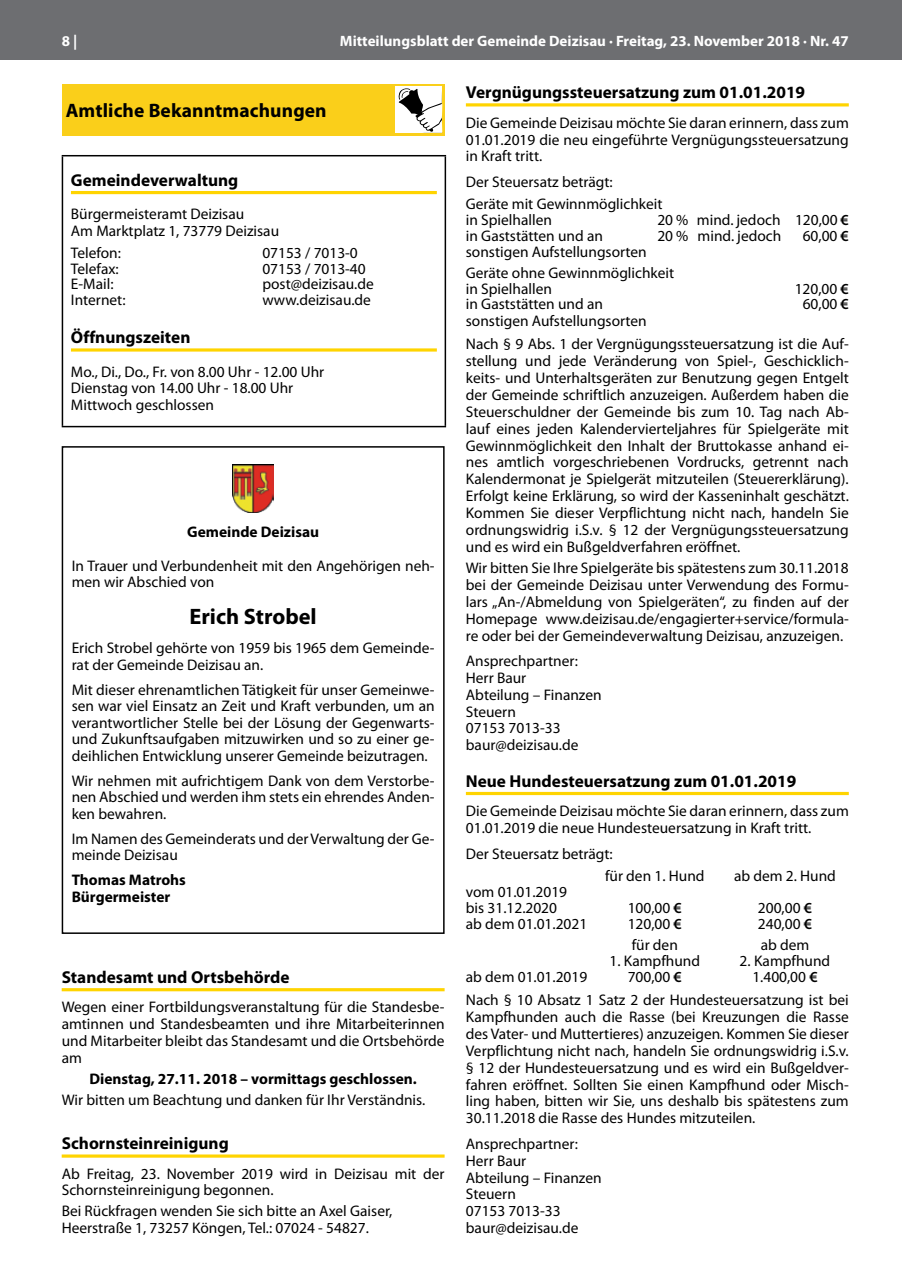
<style>
.page{position:relative;width:902px;height:1280px;background:#fff}
.page>*{position:absolute;margin:0;border:0;box-sizing:border-box;transform-origin:0 0}
.t1{font:700 22.35px "Myriad Pro";color:#000}
.t2{font:700 19.5px "Myriad Pro";letter-spacing:.005em;color:#000}
.t3{font:700 17.25px "Myriad Pro";color:#000}
.t4{font:15.3px/17px "Myriad Pro";color:#000}
.t5{font:700 15.3px/16.5px "Myriad Pro";color:#000}
.t6{font:700 15px "Myriad Pro";color:#fff}
.s1{font-weight:600}
</style>
<div class="page">
<div style="left:0;top:0;width:901px;height:60px;background:#6d6e71"></div>
<hr style="left:62px;top:988px;width:382px;height:3px;background:#ffd400">
<svg style="left:62px;top:1154px;width:382px;height:4px;background:#ffdc33"></svg>
<div style="left:62px;top:84px;width:382px;height:51px;background:#facf1a"></div>
<div style="left:395px;top:87px;width:47px;height:46px;background:#fff"></div>
<svg style="left:398px;top:88px;width:44px;height:44px"></svg>
<hr style="left:62px;top:155px;width:384px;height:1px;background:#000">
<hr style="left:62px;top:156px;width:1px;height:270px;background:#000">
<hr style="left:444px;top:156px;width:2px;height:270px;background:#000">
<hr style="left:62px;top:426px;width:384px;height:1px;background:#000">
<hr style="left:71px;top:191px;width:366px;height:3px;background:#ffd400">
<svg style="left:71px;top:348px;width:366px;height:4px"></svg>
<img style="left:232px;top:465px;width:42px;height:47px">
<div style="left:62px;top:446px;width:382px;height:488px;border:2px solid #000"></div>
<hr style="left:466px;top:103px;width:382px;height:3px;background:#ffd400">
<hr style="left:466px;top:792px;width:382px;height:3px;background:#ffd400">
<p class="t6" style="left:62px;top:31px;width:17px">8 |</p>
<p class="t6" style="left:340px;top:31px;width:510px">Mitteilungsblatt der Gemeinde Deizisau · Freitag, 23. November 2018 · Nr. 47</p>
<p class="t2" style="left:66px;top:100px;width:262px">Amtliche Bekanntmachungen</p>
<p class="t3" style="left:71px;top:169px;width:169px">Gemeindeverwaltung</p>
<p class="t4" style="left:71px;top:206px;width:210px;line-height:16.5px">Bürgermeisteramt Deizisau<br>Am Marktplatz 1, 73779 Deizisau</p>
<p class="t4" style="left:71px;top:244px;width:52px">Telefon:</p>
<p class="t4" style="left:262px;top:244px;width:97px">07153 / 7013-0</p>
<p class="t4" style="left:71px;top:260px;width:49px">Telefax:</p>
<p class="t4" style="left:262px;top:260px;width:105px">07153 / 7013-40</p>
<p class="t4" style="left:71px;top:276px;width:44px">E-Mail:</p>
<p class="t4" style="left:262px;top:276px;width:113px">post@deizisau.de</p>
<p class="t4" style="left:71px;top:291px;width:56px">Internet:</p>
<p class="t4" style="left:262px;top:291px;width:110px">www.deizisau.de</p>
<p class="t3" style="left:71px;top:326px;width:121px">Öffnungszeiten</p>
<p class="t4" style="left:71px;top:363px;width:255px;line-height:16.5px">Mo., Di., Do., Fr. von 8.00 Uhr - 12.00 Uhr<br>Dienstag von 14.00 Uhr - 18.00 Uhr<br>Mittwoch geschlossen</p>
<p class="t5" style="left:187px;top:523px;width:133px">Gemeinde Deizisau</p>
<p class="t4" style="left:72px;top:557px;width:364px;line-height:16.5px">In Trauer und Verbundenheit mit den Angehörigen neh&shy;men wir Abschied von</p>
<h1 class="t1" style="left:189px;top:602px;width:129px">Erich Strobel</h1>
<p class="t4" style="left:72px;top:640px;width:364px;line-height:16.5px">Erich Strobel gehörte von 1959 bis 1965 dem Gemeinde&shy;rat der Gemeinde Deizisau an.</p>
<p class="t4" style="left:72px;top:681px;width:364px;line-height:16.5px;text-align:justify">Mit dieser ehrenamtlichen Tätigkeit für unser Gemeinwe&shy;sen war viel Einsatz an Zeit und Kraft verbunden, um an verantwortlicher Stelle bei der Lösung der Gegenwarts&shy;und Zukunftsaufgaben mitzuwirken und so zu einer ge&shy;deihlichen Entwicklung unserer Gemeinde beizutragen.</p>
<p class="t4" style="left:72px;top:772px;width:364px;line-height:16.5px;text-align:justify">Wir nehmen mit aufrichtigem Dank von dem Verstorbe&shy;nen Abschied und werden ihm stets ein ehrendes Anden&shy;ken bewahren.</p>
<p class="t4" style="left:72px;top:830px;width:364px;line-height:16.5px">Im Namen des Gemeinderats und der Verwaltung der Ge&shy;meinde Deizisau</p>
<p class="t5" style="left:72px;top:871px;width:116px">Thomas Matrohs<br>Bürgermeister</p>
<p class="t3" style="left:62px;top:966px;width:229px">Standesamt und Ortsbehörde</p>
<p class="t4" style="left:62px;top:998px;width:384px;text-align:justify">Wegen einer Fortbildungsveranstaltung für die Standesbe&shy;amtinnen und Standesbeamten und ihre Mitarbeiterinnen und Mitarbeiter bleibt das Standesamt und die Ortsbehörde am</p>
<p class="t5" style="left:89px;top:1070px;width:329px">Dienstag, 27.11. 2018 – vormittags geschlossen.</p>
<p class="t4" style="left:62px;top:1091px;width:365px">Wir bitten um Beachtung und danken für Ihr Verständnis.</p>
<p class="t3" style="left:62px;top:1132px;width:169px">Schornsteinreinigung</p>
<p class="t4" style="left:62px;top:1165px;width:384px">Ab Freitag, 23. November 2019 wird in Deizisau mit der<br>Schornsteinreinigung begonnen.</p>
<p class="t4" style="left:62px;top:1203px;width:332px">Bei Rückfragen wenden Sie sich bitte an Axel Gaiser,<br>Heerstraße 1, 73257 Köngen, Tel.: 07024 - 54827.</p>
<p class="t3" style="left:466px;top:81px;width:341px">Vergnügungssteuersatzung zum 01.01.2019</p>
<p class="t4" style="left:466px;top:114px;width:384px;text-align:justify">Die Gemeinde Deizisau möchte Sie daran erinnern, dass zum 01.01.2019 die neu eingeführte Vergnügungssteuersatzung in Kraft tritt.</p>
<p class="t4" style="left:466px;top:170px;width:198px;line-height:22.5px">Der Steuersatz beträgt:<br>Geräte mit Gewinnmöglichkeit</p>
<p class="t4" style="left:466px;top:211px;width:88px">in Spielhallen</p>
<p class="t4" style="left:657px;top:211px;width:193px">20 % mind. jedoch 120,00 <span class="s1">€</span></p>
<p class="t4" style="left:466px;top:227px;width:182px;line-height:16.5px">in Gaststätten und an sonstigen Aufstellungsorten</p>
<p class="t4" style="left:657px;top:227px;width:125px">20 % mind. jedoch</p>
<p class="t4" style="left:802px;top:227px;width:48px">60,00 <span class="s1">€</span></p>
<p class="t4" style="left:466px;top:265px;width:210px;line-height:15.8px">Geräte ohne Gewinnmöglichkeit in Spielhallen</p>
<p class="t4" style="left:794px;top:280px;width:56px">120,00 <span class="s1">€</span></p>
<p class="t4" style="left:466px;top:296px;width:182px;line-height:16.5px">in Gaststätten und an sonstigen Aufstellungsorten</p>
<p class="t4" style="left:802px;top:296px;width:48px">60,00 <span class="s1">€</span></p>
<p class="t4" style="left:466px;top:335px;width:384px;text-align:justify">Nach § 9 Abs. 1 der Vergnügungssteuersatzung ist die Auf&shy;stellung und jede Veränderung von Spiel-, Geschicklich&shy;keits- und Unterhaltsgeräten zur Benutzung gegen Entgelt der Gemeinde schriftlich anzuzeigen. Außerdem haben die Steuerschuldner der Gemeinde bis zum 10. Tag nach Ab&shy;lauf eines jeden Kalendervierteljahres für Spielgeräte mit Gewinnmöglichkeit den Inhalt der Bruttokasse anhand ei&shy;nes amtlich vorgeschriebenen Vordrucks, getrennt nach Kalendermonat je Spielgerät mitzuteilen (Steuererklärung).<br>Erfolgt keine Erklärung, so wird der Kasseninhalt geschätzt.<br>Kommen Sie dieser Verpflichtung nicht nach, handeln Sie ordnungswidrig i.S.v. § 12 der Vergnügungssteuersatzung und es wird ein Bußgeldverfahren eröffnet.</p>
<p class="t4" style="left:466px;top:559px;width:384px;text-align:justify">Wir bitten Sie Ihre Spielgeräte bis spätestens zum 30.11.2018 bei der Gemeinde Deizisau unter Verwendung des Formu&shy;lars „An-/Abmeldung von Spielgeräten“, zu finden auf der Homepage www.deizisau.de/engagierter+service/formula&shy;re oder bei der Gemeindeverwaltung Deizisau, anzuzeigen.</p>
<p class="t4" style="left:466px;top:652px;width:137px">Ansprechpartner:<br>Herr Baur<br>Abteilung – Finanzen<br>Steuern<br>07153 7013-33 baur@deizisau.de</p>
<p class="t3" style="left:466px;top:769px;width:332px">Neue Hundesteuersatzung zum 01.01.2019</p>
<p class="t4" style="left:466px;top:802px;width:384px">Die Gemeinde Deizisau möchte Sie daran erinnern, dass zum<br>01.01.2019 die neue Hundesteuersatzung in Kraft tritt.</p>
<p class="t4" style="left:605px;top:842px;width:101px;line-height:22.5px;text-indent:-139px">Der Steuersatz beträgt:<br>für den 1. Hund</p>
<p class="t4" style="left:734px;top:867px;width:103px">ab dem 2. Hund</p>
<p class="t4" style="left:466px;top:883px;width:103px;line-height:16.5px">vom 01.01.2019 bis 31.12.2020</p>
<p class="t4" style="left:627px;top:899px;width:56px">100,00 <span class="s1">€</span></p>
<p class="t4" style="left:757px;top:899px;width:56px">200,00 <span class="s1">€</span></p>
<p class="t4" style="left:466px;top:915px;width:123px">ab dem 01.01.2021</p>
<p class="t4" style="left:627px;top:915px;width:56px">120,00 <span class="s1">€</span></p>
<p class="t4" style="left:757px;top:915px;width:56px">240,00 <span class="s1">€</span></p>
<p class="t4" style="left:631px;top:936px;width:48px">für den</p>
<p class="t4" style="left:609px;top:952px;width:92px">1. Kampfhund</p>
<p class="t4" style="left:760px;top:936px;width:50px">ab dem</p>
<p class="t4" style="left:739px;top:952px;width:92px">2. Kampfhund</p>
<p class="t4" style="left:466px;top:968px;width:123px">ab dem 01.01.2019</p>
<p class="t4" style="left:627px;top:968px;width:56px">700,00 <span class="s1">€</span></p>
<p class="t4" style="left:466px;top:965px;width:384px;line-height:23.2px;text-indent:286px">1.400,00 <span class="s1">€<br></span>Nach § 10 Absatz 1 Satz 2 der Hundesteuersatzung ist bei</p>
<p class="t4" style="left:466px;top:1008px;width:384px;text-align:justify">Kampfhunden auch die Rasse (bei Kreuzungen die Rasse des Vater- und Muttertieres) anzuzeigen. Kommen Sie dieser Verpflichtung nicht nach, handeln Sie ordnungswidrig i.S.v. § 12 der Hundesteuersatzung und es wird ein Bußgeldver&shy;fahren eröffnet. Sollten Sie einen Kampfhund oder Misch&shy;ling haben, bitten wir Sie, uns deshalb bis spätestens zum 30.11.2018 die Rasse des Hundes mitzuteilen.</p>
<p class="t4" style="left:466px;top:1135px;width:137px">Ansprechpartner:<br>Herr Baur<br>Abteilung – Finanzen<br>Steuern<br>07153 7013-33 baur@deizisau.de</p>
</div>
